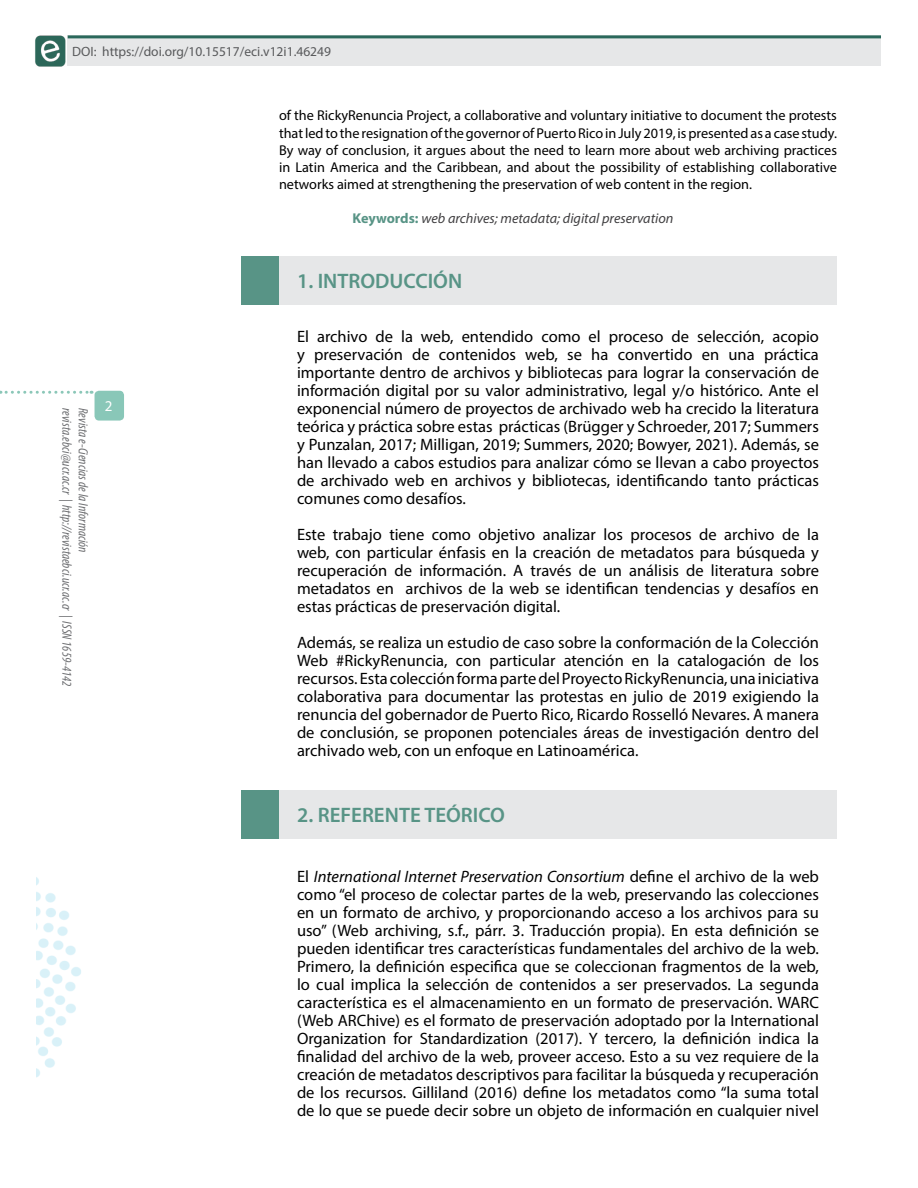
<style>
.page{position:relative;width:918px;height:1188px;background:#fff}
.page>*{position:absolute;margin:0;border:0;box-sizing:border-box;transform-origin:0 0}
.t1{font:600 21px "Myriad Pro";color:#589486}
.t2{font:16.5px/18px "Myriad Pro";color:#000;text-align:justify}
.t3{font:15px "Myriad Pro";color:#fff}
.t4{font:14.25px/17.1px "Myriad Pro";color:#000;text-align:justify}
.t5{font:italic 14.25px "Myriad Pro";color:#414042}
.t6{font:italic condensed 13.5px "Myriad Pro";color:#6d6e71}
.t7{font:13.5px "Myriad Pro";color:#58595b}
.s1{font-weight:700;font-style:normal;color:#589486}
.s2{font-style:italic}
</style>
<div class="page">
<img style="left:35px;top:35px;width:33px;height:32px">
<div style="left:68px;top:35px;width:813px;height:31px;background:#e6e7e8"></div>
<hr style="left:68px;top:35px;width:813px;height:3px;background:#2a685b">
<svg style="left:0;top:391px;width:92px;height:3px"></svg>
<div style="left:95px;top:391px;width:29px;height:30px;background:#89c7b8;border-radius:4px"></div>
<img style="left:36px;top:877px;width:45px;height:201px">
<div style="left:242px;top:256px;width:37px;height:49px;background:#589486"></div>
<div style="left:279px;top:256px;width:558px;height:49px;background:#e6e7e8"></div>
<div style="left:242px;top:790px;width:37px;height:49px;background:#589486"></div>
<div style="left:279px;top:790px;width:558px;height:49px;background:#e6e7e8"></div>
<p class="t7" style="left:72px;top:43px;width:260px">DOI: https://doi.org/10.15517/eci.v12i1.46249</p>
<p class="t4" style="left:279px;top:107px;width:560px">of the RickyRenuncia Project, a collaborative and voluntary initiative to document the protests that led to the resignation of the governor of Puerto Rico in July 2019, is presented as a case study.<br>By way of conclusion, it argues about the need to learn more about web archiving practices in Latin America and the Caribbean, and about the possibility of establishing collaborative networks aimed at strengthening the preservation of web content in the region.</p>
<p class="t5" style="left:353px;top:210px;width:323px"><span class="s1">Keywords:</span> web archives; metadata; digital preservation</p>
<p class="t6" style="left:75px;top:408px;width:280px;rotate:90deg">revista.ebci@ucr.ac.cr | http://revistaebci.ucr.ac.cr | ISSN 1659-4142</p>
<p class="t6" style="left:91px;top:408px;width:146px;rotate:90deg">Revista e-Ciencias de la Información</p>
<p class="t3" style="left:105px;top:397px;width:9px">2</p>
<p class="t1" style="left:297px;top:268px;width:167px">1. INTRODUCCIÓN</p>
<p class="t2" style="left:297px;top:327px;width:524px">El archivo de la web, entendido como el proceso de selección, acopio y preservación de contenidos web, se ha convertido en una práctica importante dentro de archivos y bibliotecas para lograr la conservación de información digital por su valor administrativo, legal y/o histórico. Ante el exponencial número de proyectos de archivado web ha crecido la literatura teórica y práctica sobre estas prácticas (Brügger y Schroeder, 2017; Summers y Punzalan, 2017; Milligan, 2019; Summers, 2020; Bowyer, 2021). Además, se han llevado a cabos estudios para analizar cómo se llevan a cabo proyectos de archivado web en archivos y bibliotecas, identificando tanto prácticas comunes como desafíos.</p>
<p class="t2" style="left:297px;top:525px;width:524px">Este trabajo tiene como objetivo analizar los procesos de archivo de la web, con particular énfasis en la creación de metadatos para búsqueda y recuperación de información. A través de un análisis de literatura sobre metadatos en archivos de la web se identifican tendencias y desafíos en estas prácticas de preservación digital.</p>
<p class="t2" style="left:297px;top:633px;width:524px">Además, se realiza un estudio de caso sobre la conformación de la Colección Web #RickyRenuncia, con particular atención en la catalogación de los recursos. Esta colección forma parte del Proyecto RickyRenuncia, una iniciativa colaborativa para documentar las protestas en julio de 2019 exigiendo la renuncia del gobernador de Puerto Rico, Ricardo Rosselló Nevares. A manera de conclusión, se proponen potenciales áreas de investigación dentro del archivado web, con un enfoque en Latinoamérica.</p>
<p class="t1" style="left:297px;top:801px;width:209px">2. REFERENTE TEÓRICO</p>
<p class="t2" style="left:297px;top:867px;width:524px">El <span class="s2">International Internet Preservation Consortium</span> define el archivo de la web como “el proceso de colectar partes de la web, preservando las colecciones en un formato de archivo, y proporcionando acceso a los archivos para su uso” (Web archiving, s.f., párr. 3. Traducción propia). En esta definición se pueden identificar tres características fundamentales del archivo de la web.<br>Primero, la definición especifica que se coleccionan fragmentos de la web, lo cual implica la selección de contenidos a ser preservados. La segunda característica es el almacenamiento en un formato de preservación. WARC (Web ARChive) es el formato de preservación adoptado por la International Organization for Standardization (2017). Y tercero, la definición indica la finalidad del archivo de la web, proveer acceso. Esto a su vez requiere de la creación de metadatos descriptivos para facilitar la búsqueda y recuperación de los recursos. Gilliland (2016) define los metadatos como “la suma total de lo que se puede decir sobre un objeto de información en cualquier nivel</p>
</div>
